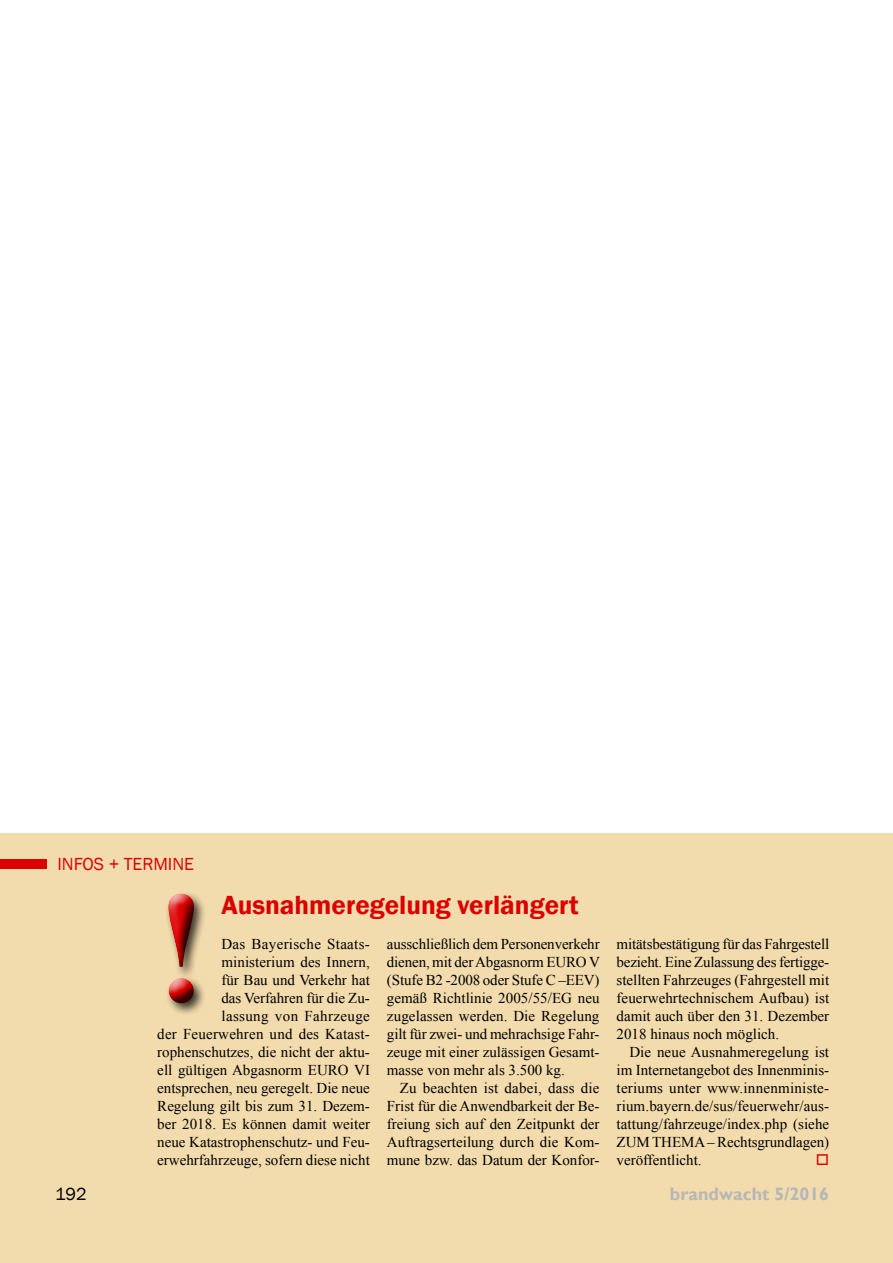
<style>
.page{position:relative;width:893px;height:1263px;background:#fff}
.page>*{position:absolute;margin:0;border:0;box-sizing:border-box;transform-origin:0 0}
.t1{font:700 159px "Times New Roman";color:#dc0000}
.t2{font:600 27px "Franklin Gothic";color:#dc0000}
.t3{font:700 18px "Gill Sans";color:#b6b7b6}
.t4{font:18px "Franklin Gothic";color:#dc0000}
.t5{font:18px "Franklin Gothic";color:#000}
.t6{font:15px/18px "Times New Roman";color:#000;text-align:justify}
</style>
<div class="page">
<div style="left:0;top:833px;width:893px;height:430px;background:#f2dbac"></div>
<div style="left:0;top:859px;width:46px;height:9px;background:#dc0000"></div>
<div style="left:161px;top:893px;width:44px;height:121px;background:#000;opacity:.75"></div>
<p class="t4" style="left:57px;top:852px;width:138px">INFOS + TERMINE</p>
<h1 class="t1" style="left:155px;top:838px;width:54px">!</h1>
<h2 class="t2" style="left:221px;top:888px;width:359px">Ausnahmeregelung verlängert</h2>
<p class="t6" style="left:157px;top:935px;width:214px;text-align:right">Das Bayerische Staats&shy;ministerium des Innern,<br>für Bau und Verkehr hat<br>das Verfahren für die Zu-<br>lassung von Fahrzeuge<br>der Feuerwehren und des Katast&shy;rophenschutzes, die nicht der aktu&shy;ell gültigen Abgasnorm EURO VI entsprechen, neu geregelt. Die neue<br>Regelung gilt bis zum 31. Dezem&shy;ber 2018. Es können damit weiter neue Katastrophenschutz- und Feu&shy;erwehrfahrzeuge, sofern diese nicht</p>
<p class="t6" style="left:387px;top:935px;width:214px">ausschließlich dem Personenverkehr dienen, mit der Abgasnorm EURO V (Stufe B2 -2008 oder Stufe C –EEV) gemäß Richtlinie 2005/55/EG neu zugelassen werden. Die Regelung gilt für zwei- und mehrachsige Fahr&shy;zeuge mit einer zulässigen Gesamt&shy;masse von mehr als 3.500 kg.</p>
<p class="t6" style="left:387px;top:1079px;width:214px;text-indent:13px">Zu beachten ist dabei, dass die Frist für die Anwendbarkeit der Be&shy;freiung sich auf den Zeitpunkt der Auftragserteilung durch die Kom&shy;mune bzw. das Datum der Konfor-</p>
<p class="t6" style="left:617px;top:935px;width:214px">mitätsbestätigung für das Fahrgestell bezieht. Eine Zulassung des fertigge&shy;stellten Fahrzeuges (Fahrgestell mit feuerwehrtechnischem Aufbau) ist damit auch über den 31. Dezember 2018 hinaus noch möglich.</p>
<p class="t6" style="left:617px;top:1043px;width:214px;text-indent:13px">Die neue Ausnahmeregelung ist im Internetangebot des Innenminis&shy;teriums unter www.innenministe&shy;rium.bayern.de/sus/feuerwehr/aus&shy;tattung/fahrzeuge/index.php (siehe ZUM THEMA – Rechtsgrundlagen) veröffentlicht.</p>
<p class="t5" style="left:55px;top:1182px;width:33px">192</p>
<p class="t3" style="left:670px;top:1183px;width:161px">brandwacht 5/2016</p>
</div>
